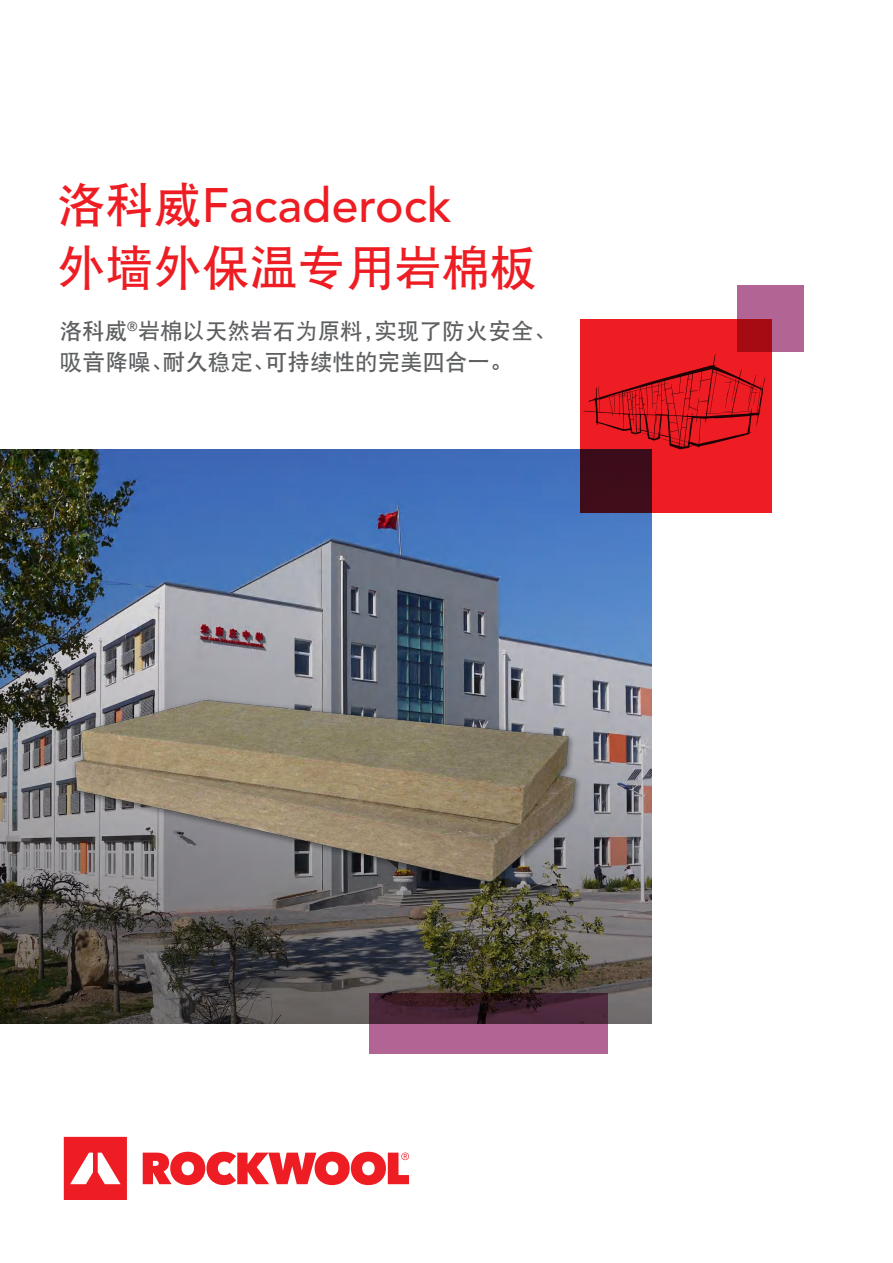
<style>
.page{position:relative;width:893px;height:1263px;background:#fff}
.page>*{position:absolute;margin:0;border:0;box-sizing:border-box;transform-origin:0 0}
.t1{font:500 48px "Avenir LT Std";color:#ee1d23}
.t2{font:48px "DFP Hei W7";color:#ee1d23}
.t3{font:22.5px/31.2px "DFP Hei W7";color:#5d5f61}
.s1{font-family:"DFP Hei W7";font-weight:400}
</style>
<div class="page">
<img style="left:0;top:449px;width:652px;height:574px">
<svg style="left:64px;top:1137px;width:63px;height:63px"></svg>
<svg style="left:143px;top:1152px;width:266px;height:33px"></svg>
<svg style="left:580px;top:319px;width:191px;height:194px;background:#cc1920"></svg>
<img style="left:54px;top:658px;width:545px;height:365px">
<svg style="left:737px;top:285px;width:67px;height:66px"></svg>
<svg style="left:739px;top:286px;width:63px;height:64px;background:#ae4e74"></svg>
<svg style="left:369px;top:993px;width:238px;height:60px"></svg>
<svg style="left:371px;top:994px;width:235px;height:58px;background:#76415f"></svg>
<h1 class="t1" style="left:58px;top:178px;width:396px"><span class="s1">洛科威</span>Facaderock</h1>
<h1 class="t2" style="left:58px;top:244px;width:482px">外墙外保温专用岩棉板</h1>
<p class="t3" style="left:60px;top:315px;width:498px">洛科威<sup>®</sup>岩棉以天然岩石为原料，实现了防火安全、吸音降噪、耐久稳定、可持续性的完美四合一。</p>
</div>
